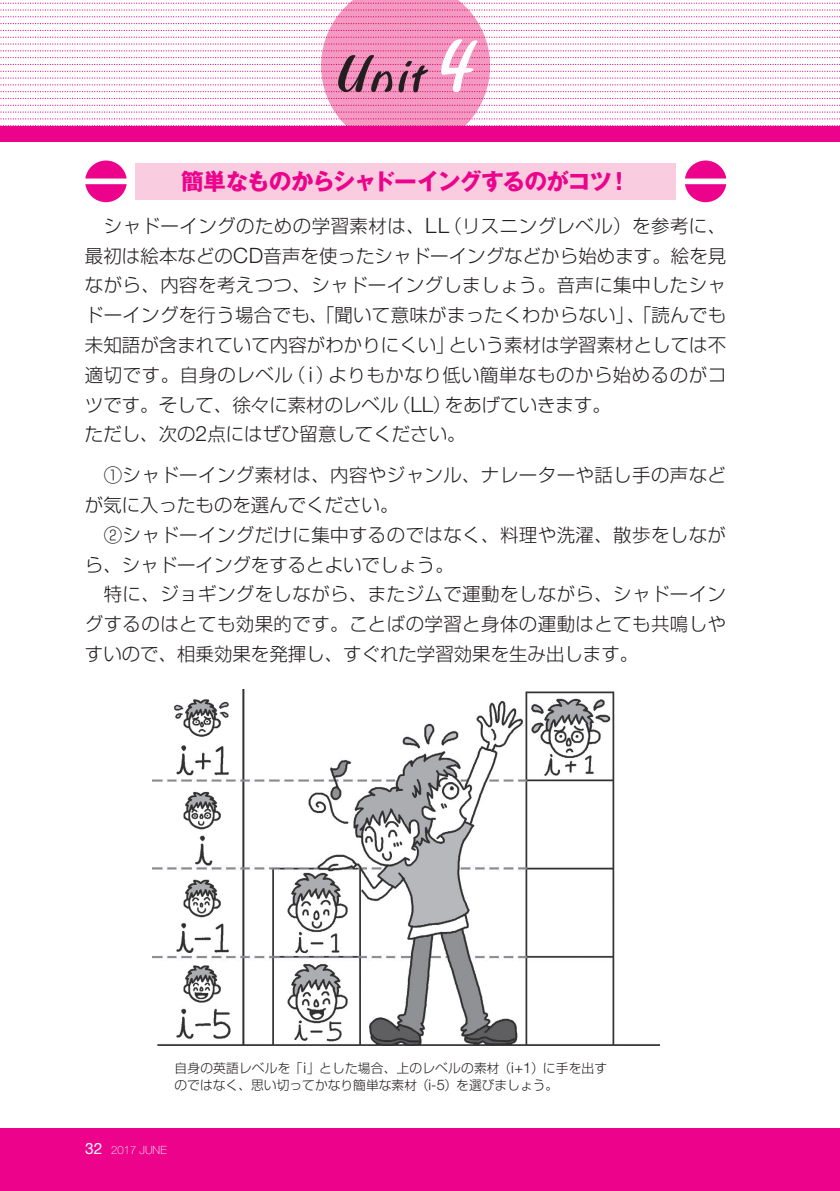
<style>
.page{position:relative;width:840px;height:1191px;background:#fff}
.page>*{position:absolute;margin:0;border:0;box-sizing:border-box;transform-origin:0 0}
.ノーマル{font:55.2px "Biffo MT Std";color:#231f20}
.t1{font:700 22.6px "Gothic MB101 Pr 6";letter-spacing:-.05em;color:#ed028c}
.解説_本文{font:300 18.4px/29.8px "Shin Go Pro";letter-spacing:.025em;color:#231f20;text-align:justify}
.解説_本文-2{font:300 18.4px "Shin Go Pro";color:#231f20}
.キャプション{font:300 12.8px/17px "Shin Go Pro";letter-spacing:.01em;color:#231f20}
.ノーマル-2{font:100 11.4px "Helvetica Neue LT Std";color:#fff}
.s1{font-size:79px;color:#fff}
.s2{font-family:"Helvetica Neue LT Std";font-size:21.2px}
.s3{font-family:"Helvetica Neue LT Std";font-size:14.6px}
.s4{font-weight:400;font-size:15.6px}
</style>
<div class="page">
<div style="left:0;top:1128px;width:839px;height:63px;background:#ed028c"></div>
<svg style="left:0;top:0;width:840px;height:140px"></svg>
<div style="left:0;top:126px;width:839px;height:16px;background:#ed028c"></div>
<div style="left:135px;top:163px;width:540px;height:37px;background:#f9ccdf"></div>
<svg style="left:85px;top:160px;width:41px;height:42px"></svg>
<svg style="left:685px;top:160px;width:40px;height:42px"></svg>
<img style="left:152px;top:689px;width:506px;height:356px">
<p class="ノーマル" style="left:335px;top:42px;width:141px">Unit<span class="s1">4</span></p>
<p class="t1" style="left:181px;top:163px;width:451px">簡単なものからシャドーイングするのがコツ！</p>
<p class="解説_本文" style="left:85px;top:209px;width:642px">　シャドーイングのための学習素材は、<span class="s2">LL</span>（リスニングレベル）を参考に、最初は絵本などの<span class="s2">CD</span>音声を使ったシャドーイングなどから始めます。絵を見ながら、内容を考えつつ、シャドーイングしましょう。音声に集中したシャドーイングを行う場合でも、「聞いて意味がまったくわからない」、「読んでも未知語が含まれていて内容がわかりにくい」という素材は学習素材としては不適切です。自身のレベル（<span class="s2">i</span>）よりもかなり低い簡単なものから始めるのがコツです。そして、徐々に素材のレベル（<span class="s2">LL</span>）をあげていきます。</p>
<p class="解説_本文-2" style="left:85px;top:419px;width:382px">ただし、次の<span class="s2">2</span>点にはぜひ留意してください。</p>
<p class="解説_本文" style="left:85px;top:458px;width:642px">　①シャドーイング素材は、内容やジャンル、ナレーターや話し手の声などが気に入ったものを選んでください。</p>
<p class="解説_本文" style="left:85px;top:518px;width:642px">　②シャドーイングだけに集中するのではなく、料理や洗濯、散歩をしながら、シャドーイングをするとよいでしょう。</p>
<p class="解説_本文" style="left:85px;top:577px;width:642px">　特に、ジョギングをしながら、またジムで運動をしながら、シャドーイングするのはとても効果的です。ことばの学習と身体の運動はとても共鳴しやすいので、相乗効果を発揮し、すぐれた学習効果を生み出します。</p>
<p class="キャプション" style="left:174px;top:1058px;width:434px">自身の英語レベルを「<span class="s3">i</span>」とした場合、上のレベルの素材（<span class="s3">i+1</span>）に手を出すのではなく、思い切ってかなり簡単な素材（<span class="s3">i-5</span>）を選びましょう。</p>
<p class="ノーマル-2" style="left:85px;top:1143px;width:83px"><span class="s4">32</span> 2017 JUNE</p>
</div>
